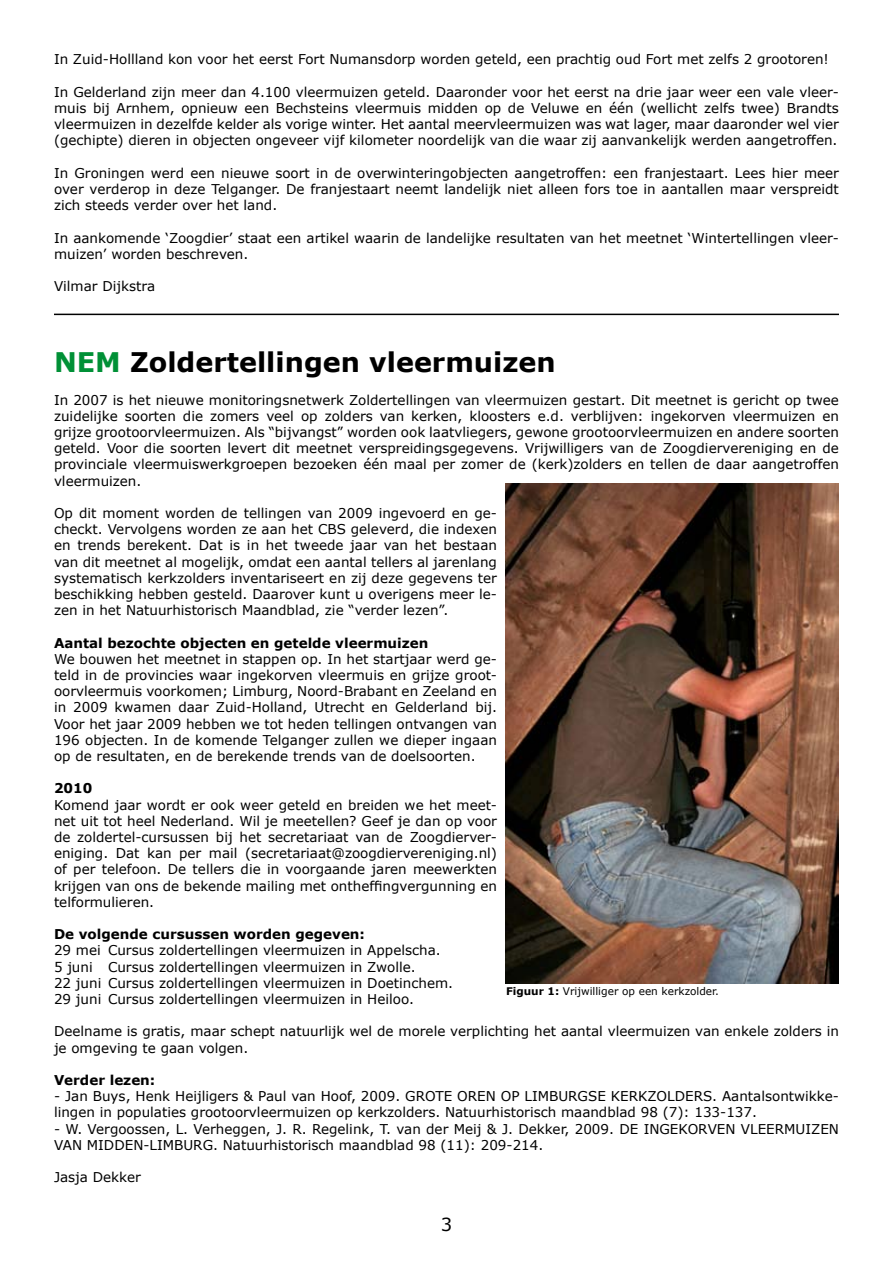
<style>
.page{position:relative;width:893px;height:1263px;background:#fff}
.page>*{position:absolute;margin:0;border:0;box-sizing:border-box;transform-origin:0 0}
.t1{font:700 27px "Verdana";color:#000}
.t2{font:18px "Verdana";color:#000}
.t3{font:13.5px/16.2px "Verdana";color:#000;text-align:justify}
.t4{font:700 13.5px "Verdana";color:#000}
.t5{font:10.5px "Verdana";color:#000}
.s1{color:#009036}
.s2{font-weight:700}
</style>
<div class="page">
<hr style="left:54px;top:314px;width:785px;height:1px;background:#000">
<img style="left:506px;top:483px;width:333px;height:500px">
<p class="t3" style="left:54px;top:51px;width:776px">In Zuid-Hollland kon voor het eerst Fort Numansdorp worden geteld, een prachtig oud Fort met zelfs 2 grootoren!</p>
<p class="t3" style="left:54px;top:83px;width:786px">In Gelderland zijn meer dan 4.100 vleermuizen geteld. Daaronder voor het eerst na drie jaar weer een vale vleer&shy;muis bij Arnhem, opnieuw een Bechsteins vleermuis midden op de Veluwe en één (wellicht zelfs twee) Brandts vleermuizen in dezelfde kelder als vorige winter. Het aantal meervleermuizen was wat lager, maar daaronder wel vier (gechipte) dieren in objecten ongeveer vijf kilometer noordelijk van die waar zij aanvankelijk werden aangetroffen.</p>
<p class="t3" style="left:54px;top:164px;width:786px">In Groningen werd een nieuwe soort in de overwinteringobjecten aangetroffen: een franjestaart. Lees hier meer over verderop in deze Telganger. De franjestaart neemt landelijk niet alleen fors toe in aantallen maar verspreidt zich steeds verder over het land.</p>
<p class="t3" style="left:54px;top:229px;width:786px">In aankomende ‘Zoogdier’ staat een artikel waarin de landelijke resultaten van het meetnet ‘Wintertellingen vleer&shy;muizen’ worden beschreven.</p>
<p class="t3" style="left:54px;top:278px;width:103px">Vilmar Dijkstra</p>
<h1 class="t1" style="left:54px;top:345px;width:503px"><span class="s1">NEM</span> Zoldertellingen vleermuizen</h1>
<p class="t3" style="left:54px;top:391px;width:786px">In 2007 is het nieuwe monitoringsnetwerk Zoldertellingen van vleermuizen gestart. Dit meetnet is gericht op twee zuidelijke soorten die zomers veel op zolders van kerken, kloosters e.d. verblijven: ingekorven vleermuizen en grijze grootoorvleermuizen. Als “bijvangst” worden ook laatvliegers, gewone grootoorvleermuizen en andere soorten geteld. Voor die soorten levert dit meetnet verspreidingsgegevens. Vrijwilligers van de Zoogdiervereniging en de provinciale vleermuiswerkgroepen bezoeken één maal per zomer de (kerk)zolders en tellen de daar aangetroffen vleermuizen.</p>
<p class="t3" style="left:54px;top:504px;width:445px">Op dit moment worden de tellingen van 2009 ingevoerd en ge&shy;checkt. Vervolgens worden ze aan het CBS geleverd, die indexen en trends berekent. Dat is in het tweede jaar van het bestaan van dit meetnet al mogelijk, omdat een aantal tellers al jarenlang systematisch kerkzolders inventariseert en zij deze gegevens ter beschikking hebben gesteld. Daarover kunt u overigens meer le&shy;zen in het Natuurhistorisch Maandblad, zie “verder lezen”.</p>
<p class="t4" style="left:54px;top:634px;width:376px">Aantal bezochte objecten en getelde vleermuizen</p>
<p class="t3" style="left:54px;top:650px;width:445px">We bouwen het meetnet in stappen op. In het startjaar werd ge&shy;teld in de provincies waar ingekorven vleermuis en grijze groot&shy;oorvleermuis voorkomen; Limburg, Noord-Brabant en Zeeland en in 2009 kwamen daar Zuid-Holland, Utrecht en Gelderland bij.<br>Voor het jaar 2009 hebben we tot heden tellingen ontvangen van 196 objecten. In de komende Telganger zullen we dieper ingaan op de resultaten, en de berekende trends van de doelsoorten.</p>
<p class="t4" style="left:54px;top:780px;width:40px">2010</p>
<p class="t3" style="left:54px;top:796px;width:445px">Komend jaar wordt er ook weer geteld en breiden we het meet&shy;net uit tot heel Nederland. Wil je meetellen? Geef je dan op voor de zoldertel-cursussen bij het secretariaat van de Zoogdierver&shy;eniging. Dat kan per mail (secretariaat@zoogdiervereniging.nl) of per telefoon. De tellers die in voorgaande jaren meewerkten krijgen van ons de bekende mailing met ontheffingvergunning en telformulieren.</p>
<p class="t4" style="left:54px;top:926px;width:312px">De volgende cursussen worden gegeven:</p>
<p class="t3" style="left:54px;top:942px;width:401px;text-align:left">29 mei Cursus zoldertellingen vleermuizen in Appelscha.<br>5 juni Cursus zoldertellingen vleermuizen in Zwolle.<br>22 juni Cursus zoldertellingen vleermuizen in Doetinchem.<br>29 juni Cursus zoldertellingen vleermuizen in Heiloo.</p>
<p class="t3" style="left:54px;top:1023px;width:786px">Deelname is gratis, maar schept natuurlijk wel de morele verplichting het aantal vleermuizen van enkele zolders in je omgeving te gaan volgen.</p>
<p class="t4" style="left:54px;top:1071px;width:103px">Verder lezen:</p>
<p class="t3" style="left:54px;top:1088px;width:786px">- Jan Buys, Henk Heijligers &amp; Paul van Hoof, 2009. GROTE OREN OP LIMBURGSE KERKZOLDERS. Aantalsontwikke&shy;lingen in populaties grootoorvleermuizen op kerkzolders. Natuurhistorisch maandblad 98 (7): 133-137.</p>
<p class="t3" style="left:54px;top:1120px;width:786px">- W. Vergoossen, L. Verheggen, J. R. Regelink, T. van der Meij &amp; J. Dekker, 2009. DE INGEKORVEN VLEERMUIZEN<br>VAN MIDDEN-LIMBURG. Natuurhistorisch maandblad 98 (11): 209-214.</p>
<p class="t3" style="left:54px;top:1169px;width:88px">Jasja Dekker</p>
<p class="t5" style="left:506px;top:984px;width:214px"><span class="s2">Figuur 1:</span> Vrijwilliger op een kerkzolder.</p>
<h2 class="t2" style="left:441px;top:1213px;width:13px">3</h2>
</div>
